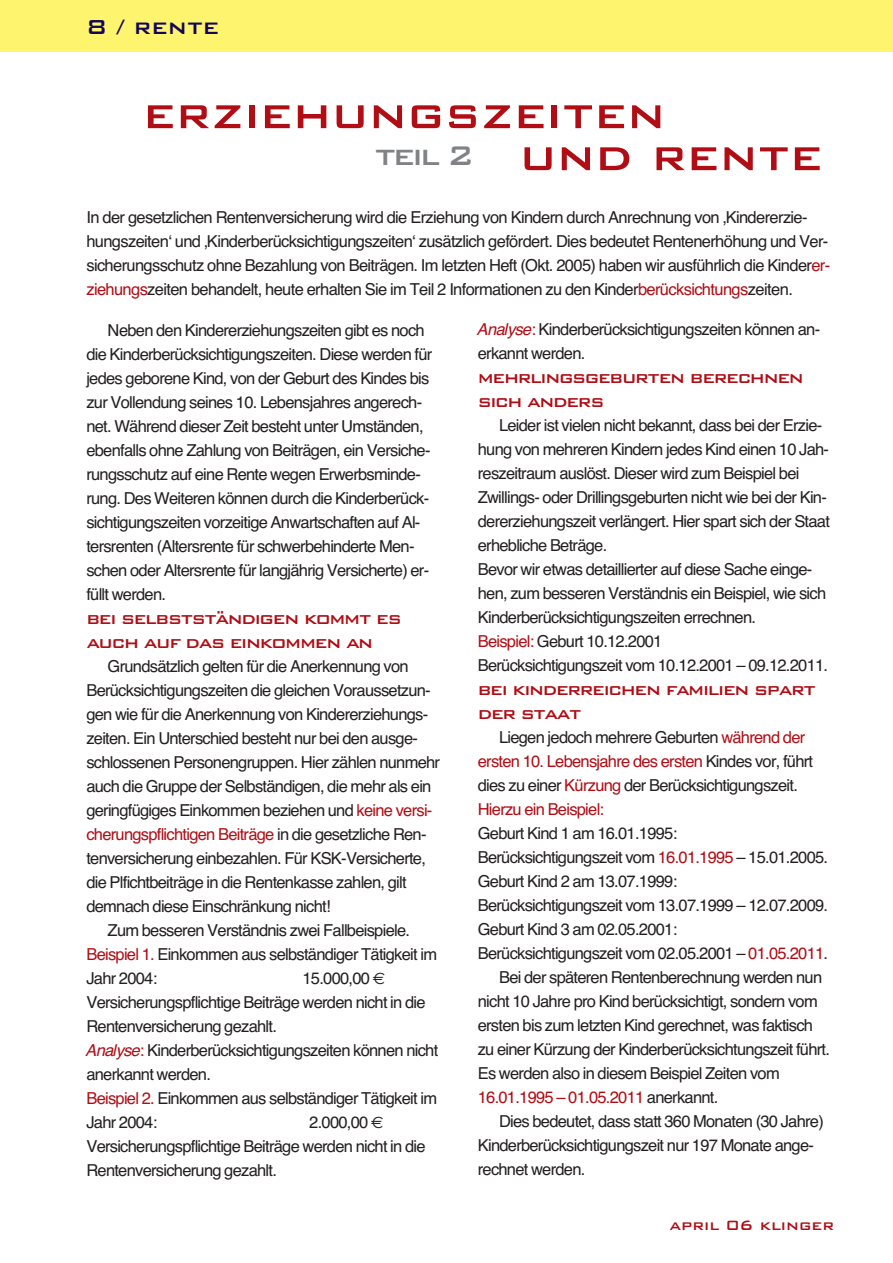
<style>
.page{position:relative;width:893px;height:1263px;background:#fff}
.page>*{position:absolute;margin:0;border:0;box-sizing:border-box;transform-origin:0 0}
.t1{font:54px/42px "Bank Gothic Medium BT";color:#b00d15}
.t2{font:27px "Bank Gothic Medium BT";color:#110658}
.t3{font:21px/24px "Bank Gothic Medium BT";letter-spacing:-.06em;color:#b00d15}
.t4{font:18px "Bank Gothic Medium BT";color:#b00d15}
.t5{font:16.5px/24px "Helvetica KSW";letter-spacing:-.045em;color:#231f20}
.t6{font:16.5px "Helvetica KSW";letter-spacing:-.045em;color:#b00d15}
.s1{font-size:36px;color:#808285}
.s2{color:#b00d15}
.s3{font-style:italic;color:#b00d15}
.s4{color:#231f20}
.s5{font-family:"Euro Sans"}
</style>
<div class="page">
<div style="left:0;top:0;width:892px;height:52px;background:#fff46d"></div>
<h2 class="t2" style="left:87px;top:8px;width:134px">8 / rente</h2>
<h1 class="t1" style="left:375px;top:89px;width:449px;text-indent:-232px">erziehungszeiten<br><span class="s1">teil 2</span> und rente</h1>
<p class="t5" style="left:86px;top:207px;width:745px">In der gesetzlichen Rentenversicherung wird die Erziehung von Kindern durch Anrechnung von ‚Kindererzie&shy;hungszeiten‘ und ‚Kinderberücksichtigungszeiten‘ zusätzlich gefördert. Dies bedeutet Rentenerhöhung und Ver&shy;sicherungsschutz ohne Bezahlung von Beiträgen. Im letzten Heft (Okt. 2005) haben wir ausführlich die Kinder<span class="s2">er&shy;ziehungs</span>zeiten behandelt, heute erhalten Sie im Teil 2 Informationen zu den Kinder<span class="s2">berücksichtungs</span>zeiten.</p>
<p class="t5" style="left:478px;top:318px;width:344px"><span class="s3">Analyse</span><span class="s2">:</span> Kinderberücksichtigungszeiten können an&shy;erkannt werden.</p>
<p class="t3" style="left:478px;top:364px;width:327px">mehrlingsgeburten berechnen sich anders</p>
<p class="t5" style="left:478px;top:414px;width:354px;text-indent:21px">Leider ist vielen nicht bekannt, dass bei der Erzie&shy;hung von mehreren Kindern jedes Kind einen 10 Jah&shy;reszeitraum auslöst. Dieser wird zum Beispiel bei Zwillings- oder Drillingsgeburten nicht wie bei der Kin&shy;dererziehungszeit verlängert. Hier spart sich der Staat erhebliche Beträge.<br>Bevor wir etwas detaillierter auf diese Sache einge&shy;hen, zum besseren Verständnis ein Beispiel, wie sich Kinderberücksichtigungszeiten errechnen.<br><span class="s2">Beispiel:</span> Geburt 10.12.2001<br>Berücksichtigungszeit vom 10.12.2001 – 09.12.2011.</p>
<p class="t3" style="left:478px;top:676px;width:339px">bei kinderreichen familien spart der staat</p>
<p class="t5" style="left:478px;top:726px;width:337px;text-indent:21px">Liegen jedoch mehrere Geburten <span class="s2">während der ersten 10. Lebensjahre des ersten</span> Kindes vor, führt dies zu einer <span class="s2">Kürzung</span> der Berücksichtigungszeit.<br><span class="s2">Hierzu ein Beispiel:</span></p>
<p class="t5" style="left:478px;top:822px;width:201px">Geburt Kind 1 am 16.01.1995:</p>
<p class="t5" style="left:478px;top:846px;width:352px">Berücksichtigungszeit vom <span class="s2">16.01.1995</span> – 15.01.2005.</p>
<p class="t5" style="left:478px;top:870px;width:201px">Geburt Kind 2 am 13.07.1999:</p>
<p class="t5" style="left:478px;top:894px;width:352px">Berücksichtigungszeit vom 13.07.1999 – 12.07.2009.</p>
<p class="t5" style="left:478px;top:918px;width:201px">Geburt Kind 3 am 02.05.2001:</p>
<p class="t5" style="left:478px;top:942px;width:352px">Berücksichtigungszeit vom 02.05.2001 – <span class="s2">01.05.2011</span>.</p>
<p class="t5" style="left:499px;top:966px;width:324px">Bei der späteren Rentenberechnung werden nun</p>
<p class="t5" style="left:478px;top:990px;width:341px">nicht 10 Jahre pro Kind berücksichtigt, sondern vom</p>
<p class="t5" style="left:478px;top:1014px;width:337px">ersten bis zum letzten Kind gerechnet, was faktisch</p>
<p class="t5" style="left:478px;top:1038px;width:354px">zu einer Kürzung der Kinderberücksichtungszeit führt.</p>
<p class="t5" style="left:478px;top:1062px;width:303px">Es werden also in diesem Beispiel Zeiten vom</p>
<p class="t6" style="left:478px;top:1091px;width:242px">16.01.1995 – 01.05.2011 <span class="s4">anerkannt.</span></p>
<p class="t5" style="left:499px;top:1110px;width:326px">Dies bedeutet, dass statt 360 Monaten (30 Jahre)</p>
<p class="t5" style="left:478px;top:1134px;width:338px">Kinderberücksichtigungszeit nur 197 Monate ange-</p>
<p class="t5" style="left:478px;top:1158px;width:109px">rechnet werden.</p>
<p class="t5" style="left:86px;top:320px;width:347px;text-indent:21px">Neben den Kindererziehungszeiten gibt es noch die Kinderberücksichtigungszeiten. Diese werden für jedes geborene Kind, von der Geburt des Kindes bis zur Vollendung seines 10. Lebensjahres angerech&shy;net. Während dieser Zeit besteht unter Umständen, ebenfalls ohne Zahlung von Beiträgen, ein Versiche&shy;rungsschutz auf eine Rente wegen Erwerbsminde&shy;rung. Des Weiteren können durch die Kinderberück&shy;sichtigungszeiten vorzeitige Anwartschaften auf Al&shy;tersrenten (Altersrente für schwerbehinderte Men&shy;schen oder Altersrente für langjährig Versicherte) er&shy;füllt werden.</p>
<p class="t3" style="left:86px;top:605px;width:317px">bei selbstständigen kommt es auch auf das einkommen an</p>
<p class="t5" style="left:108px;top:656px;width:302px">Grundsätzlich gelten für die Anerkennung von</p>
<p class="t5" style="left:86px;top:680px;width:346px">Berücksichtigungszeiten die gleichen Voraussetzun-</p>
<p class="t5" style="left:86px;top:704px;width:343px">gen wie für die Anerkennung von Kindererziehungs-</p>
<p class="t5" style="left:86px;top:728px;width:333px">zeiten. Ein Unterschied besteht nur bei den ausge-</p>
<p class="t5" style="left:86px;top:752px;width:355px">schlossenen Personengruppen. Hier zählen nunmehr</p>
<p class="t5" style="left:86px;top:776px;width:346px">auch die Gruppe der Selbständigen, die mehr als ein</p>
<p class="t5" style="left:86px;top:800px;width:347px">geringfügiges Einkommen beziehen und <span class="s2">keine versi-</span></p>
<p class="t6" style="left:86px;top:828px;width:342px">cherungspflichtigen Beiträge <span class="s4">in die gesetzliche Ren-</span></p>
<p class="t5" style="left:86px;top:848px;width:341px">tenversicherung einbezahlen. Für KSK-Versicherte,</p>
<p class="t5" style="left:86px;top:872px;width:322px">die Plfichtbeiträge in die Rentenkasse zahlen, gilt</p>
<p class="t5" style="left:86px;top:896px;width:246px">demnach diese Einschränkung nicht!</p>
<p class="t5" style="left:108px;top:920px;width:304px">Zum besseren Verständnis zwei Fallbeispiele.</p>
<p class="t5" style="left:86px;top:944px;width:352px"><span class="s2">Beispiel 1.</span> Einkommen aus selbständiger Tätigkeit im</p>
<p class="t5" style="left:86px;top:968px;width:72px">Jahr 2004:</p>
<p class="t5" style="left:86px;top:968px;width:353px;text-indent:216px">15.000,00 <span class="s5">€ </span>Versicherungspflichtige Beiträge werden nicht in die Rentenversicherung gezahlt.<br><span class="s3">Analyse</span><span class="s2">:</span> Kinderberücksichtigungszeiten können nicht anerkannt werden.<br><span class="s2">Beispiel 2.</span> Einkommen aus selbständiger Tätigkeit im Jahr 2004:</p>
<p class="t5" style="left:86px;top:1112px;width:341px;text-indent:223px">2.000,00 <span class="s5">€<br></span>Versicherungspflichtige Beiträge werden nicht in die<br>Rentenversicherung gezahlt.</p>
<p class="t4" style="left:669px;top:1213px;width:166px">april 06 klinger</p>
</div>
